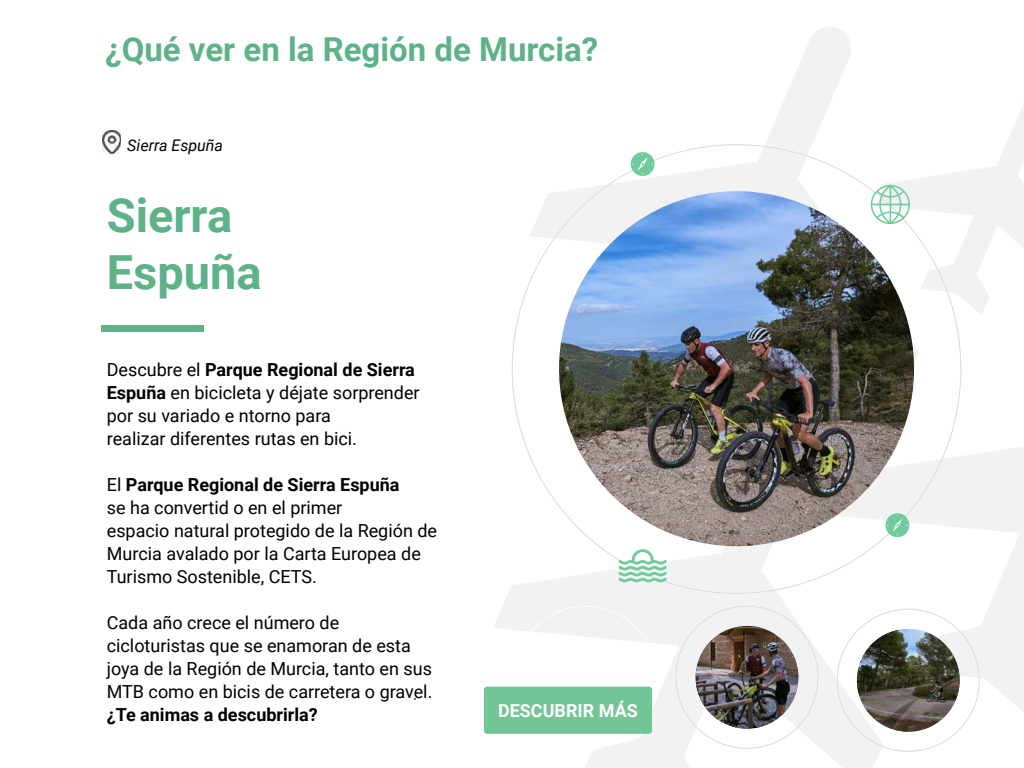
<style>
.page{position:relative;width:1024px;height:768px;background:#fff}
.page>*{position:absolute;margin:0;border:0;box-sizing:border-box;transform-origin:0 0}
.t1{font:700 47px/56.4px "Roboto";color:#5eb287}
.t2{font:700 33px "Roboto";color:#5eb287}
.t3{font:18px/23px "Roboto";color:#000}
.t4{font:700 18px "Roboto";color:#000}
.t5{font:700 18px "Roboto";color:#fff}
.t6{font:18px "Roboto";color:#4d4745}
.t7{font:italic 16px "Roboto";color:#000}
.s1{font-weight:700}
</style>
<div class="page">
<svg style="left:493px;top:586px;width:386px;height:182px"></svg>
<svg style="left:834px;top:447px;width:190px;height:265px;fill:#f2f2f2"></svg>
<svg style="left:766px;top:27px;width:85px;height:117px;fill:#f2f2f2"></svg>
<svg style="left:961px;top:104px;width:63px;height:211px"></svg>
<svg style="left:512px;top:144px;width:449px;height:446px"></svg>
<img style="left:557px;top:191px;width:359px;height:356px">
<div style="left:101px;top:325px;width:103px;height:6px;background:#61b087"></div>
<svg style="left:871px;top:185px;width:77px;height:107px"></svg>
<svg style="left:619px;top:549px;width:156px;height:45px"></svg>
<svg style="left:886px;top:459px;width:57px;height:78px"></svg>
<svg style="left:554px;top:146px;width:253px;height:92px"></svg>
<img style="left:675px;top:606px;width:144px;height:143px">
<svg style="left:837px;top:609px;width:143px;height:143px"></svg>
<img style="left:102px;top:130px;width:19px;height:24px">
<div style="left:484px;top:687px;width:168px;height:47px;background:#73c496"></div>
<h2 class="t2" style="left:105px;top:26px;width:495px">¿Qué ver en la Región de Murcia?</h2>
<p class="t7" style="left:127px;top:134px;width:97px">Sierra Espuña</p>
<h1 class="t1" style="left:107px;top:186px;width:156px">Sierra<br>Espuña</h1>
<p class="t3" style="left:107px;top:358px;width:314px">Descubre el <span class="s1">Parque Regional de Sierra Espuña</span> en bicicleta y déjate sorprender por su variado e ntorno para<br>realizar diferentes rutas en bici.</p>
<p class="t3" style="left:107px;top:473px;width:332px">El <span class="s1">Parque Regional de Sierra Espuña<br></span>se ha convertid o en el primer<br>espacio natural protegido de la Región de Murcia avalado por la Carta Europea de Turismo Sostenible, CETS.</p>
<p class="t3" style="left:107px;top:611px;width:327px">Cada año crece el número de cicloturistas que se enamoran de esta joya de la Región de Murcia, tanto en sus MTB como en bicis de carretera o gravel.</p>
<p class="t4" style="left:107px;top:702px;width:213px">¿Te animas a descubrirla?</p>
<p class="t5" style="left:498px;top:698px;width:141px">DESCUBRIR MÁS</p>
<p class="t6" style="left:413px;top:681px;width:6px">.</p>
</div>
